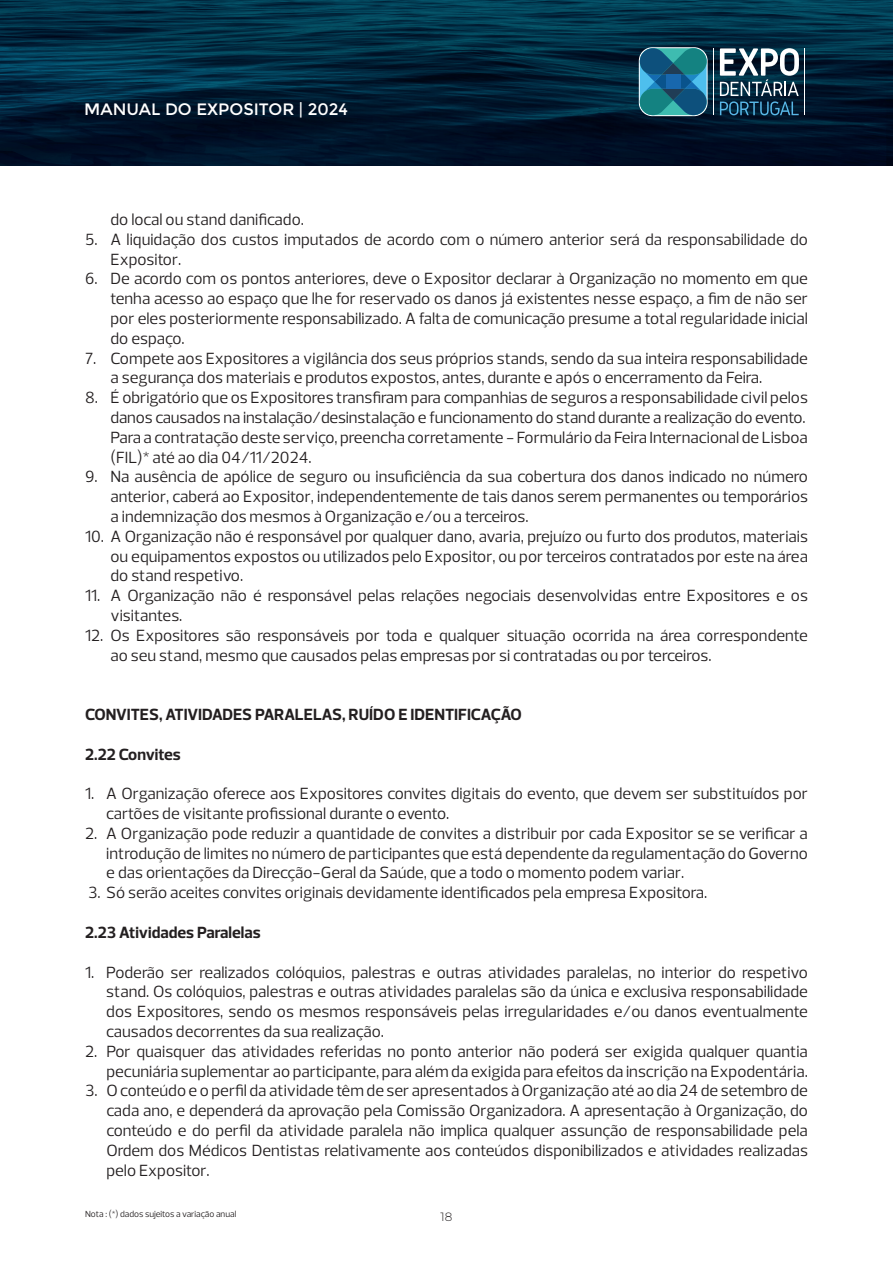
<style>
.page{position:relative;width:893px;height:1263px;background:#fff}
.page>*{position:absolute;margin:0;border:0;box-sizing:border-box;transform-origin:0 0}
.t1{font:16.5px/19.8px "Prelo";color:#231f20}
.t2{font:700 16.5px "Prelo";color:#231f20}
.t3{font:16.5px "Montserrat";color:#fff}
.t4{font:100 12px "Montserrat";color:#231f20}
.t5{font:9px "Prelo";color:#231f20}
</style>
<div class="page">
<img style="left:0;top:0;width:893px;height:166px">
<svg style="left:639px;top:47px;width:69px;height:69px;background:#277c93"></svg>
<div style="left:666px;top:75px;width:14px;height:14px;background:#1867ad"></div>
<svg style="left:720px;top:48px;width:79px;height:67px"></svg>
<hr style="left:713px;top:48px;width:1px;height:67px;background:#fff">
<hr style="left:804px;top:48px;width:1px;height:67px;background:#fff">
<p class="t3" style="left:84px;top:100px;width:265px">MANUAL DO EXPOSITOR | 2024</p>
<p class="t1" style="left:111px;top:210px;width:195px">do local ou stand danificado.</p>
<p class="t1" style="left:111px;top:229px;width:699px;text-indent:-26px">5. A liquidação dos custos imputados de acordo com o número anterior será da responsabilidade do<br>Expositor.</p>
<p class="t1" style="left:111px;top:269px;width:699px;text-align:justify;text-indent:-26px">6. De acordo com os pontos anteriores, deve o Expositor declarar à Organização no momento em que tenha acesso ao espaço que lhe for reservado os danos já existentes nesse espaço, a fim de não ser por eles posteriormente responsabilizado. A falta de comunicação presume a total regularidade inicial do espaço.</p>
<p class="t1" style="left:111px;top:348px;width:699px;text-indent:-26px">7. Compete aos Expositores a vigilância dos seus próprios stands, sendo da sua inteira responsabilidade a segurança dos materiais e produtos expostos, antes, durante e após o encerramento da Feira.</p>
<p class="t1" style="left:111px;top:388px;width:699px;text-indent:-26px">8. É obrigatório que os Expositores transfiram para companhias de seguros a responsabilidade civil pelos danos causados na instalação/desinstalação e funcionamento do stand durante a realização do evento.<br>Para a contratação deste serviço, preencha corretamente - Formulário da Feira Internacional de Lisboa (FIL)* até ao dia 04/11/2024.</p>
<p class="t1" style="left:111px;top:467px;width:699px;text-align:justify;text-indent:-26px">9. Na ausência de apólice de seguro ou insuficiência da sua cobertura dos danos indicado no número anterior, caberá ao Expositor, independentemente de tais danos serem permanentes ou temporários a indemnização dos mesmos à Organização e/ou a terceiros.</p>
<p class="t1" style="left:111px;top:526px;width:699px;text-align:justify;text-indent:-26px">10. A Organização não é responsável por qualquer dano, avaria, prejuízo ou furto dos produtos, materiais ou equipamentos expostos ou utilizados pelo Expositor, ou por terceiros contratados por este na área do stand respetivo.</p>
<p class="t1" style="left:111px;top:586px;width:699px;text-indent:-26px">11. A Organização não é responsável pelas relações negociais desenvolvidas entre Expositores e os visitantes.</p>
<p class="t1" style="left:111px;top:625px;width:699px;text-indent:-26px">12. Os Expositores são responsáveis por toda e qualquer situação ocorrida na área correspondente ao seu stand, mesmo que causados pelas empresas por si contratadas ou por terceiros.</p>
<p class="t2" style="left:85px;top:704px;width:438px">CONVITES, ATIVIDADES PARALELAS, RUÍDO E IDENTIFICAÇÃO</p>
<p class="t2" style="left:85px;top:744px;width:97px">2.22 Convites</p>
<p class="t1" style="left:106px;top:784px;width:703px;text-indent:-21px">1. A Organização oferece aos Expositores convites digitais do evento, que devem ser substituídos por cartões de visitante profissional durante o evento.</p>
<p class="t1" style="left:106px;top:823px;width:703px;text-align:justify;text-indent:-21px">2. A Organização pode reduzir a quantidade de convites a distribuir por cada Expositor se se verificar a introdução de limites no número de participantes que está dependente da regulamentação do Governo e das orientações da Direcção-Geral da Saúde, que a todo o momento podem variar.</p>
<p class="t1" style="left:88px;top:883px;width:621px">3. Só serão aceites convites originais devidamente identificados pela empresa Expositora.</p>
<p class="t2" style="left:85px;top:922px;width:177px">2.23 Atividades Paralelas</p>
<p class="t1" style="left:106px;top:962px;width:703px;text-align:justify;text-indent:-21px">1. Poderão ser realizados colóquios, palestras e outras atividades paralelas, no interior do respetivo stand. Os colóquios, palestras e outras atividades paralelas são da única e exclusiva responsabilidade dos Expositores, sendo os mesmos responsáveis pelas irregularidades e/ou danos eventualmente causados decorrentes da sua realização.</p>
<p class="t1" style="left:85px;top:1041px;width:724px;text-align:right">2. Por quaisquer das atividades referidas no ponto anterior não poderá ser exigida qualquer quantia pecuniária suplementar ao participante, para além da exigida para efeitos da inscrição na Expodentária.</p>
<p class="t1" style="left:106px;top:1081px;width:703px;text-align:justify;text-indent:-21px">3. O conteúdo e o perfil da atividade têm de ser apresentados à Organização até ao dia 24 de setembro de cada ano, e dependerá da aprovação pela Comissão Organizadora. A apresentação à Organização, do conteúdo e do perfil da atividade paralela não implica qualquer assunção de responsabilidade pela Ordem dos Médicos Dentistas relativamente aos conteúdos disponibilizados e atividades realizadas pelo Expositor.</p>
<p class="t5" style="left:85px;top:1208px;width:153px">Nota : (*) dados sujeitos a variação anual</p>
<p class="t4" style="left:441px;top:1209px;width:13px">18</p>
</div>
